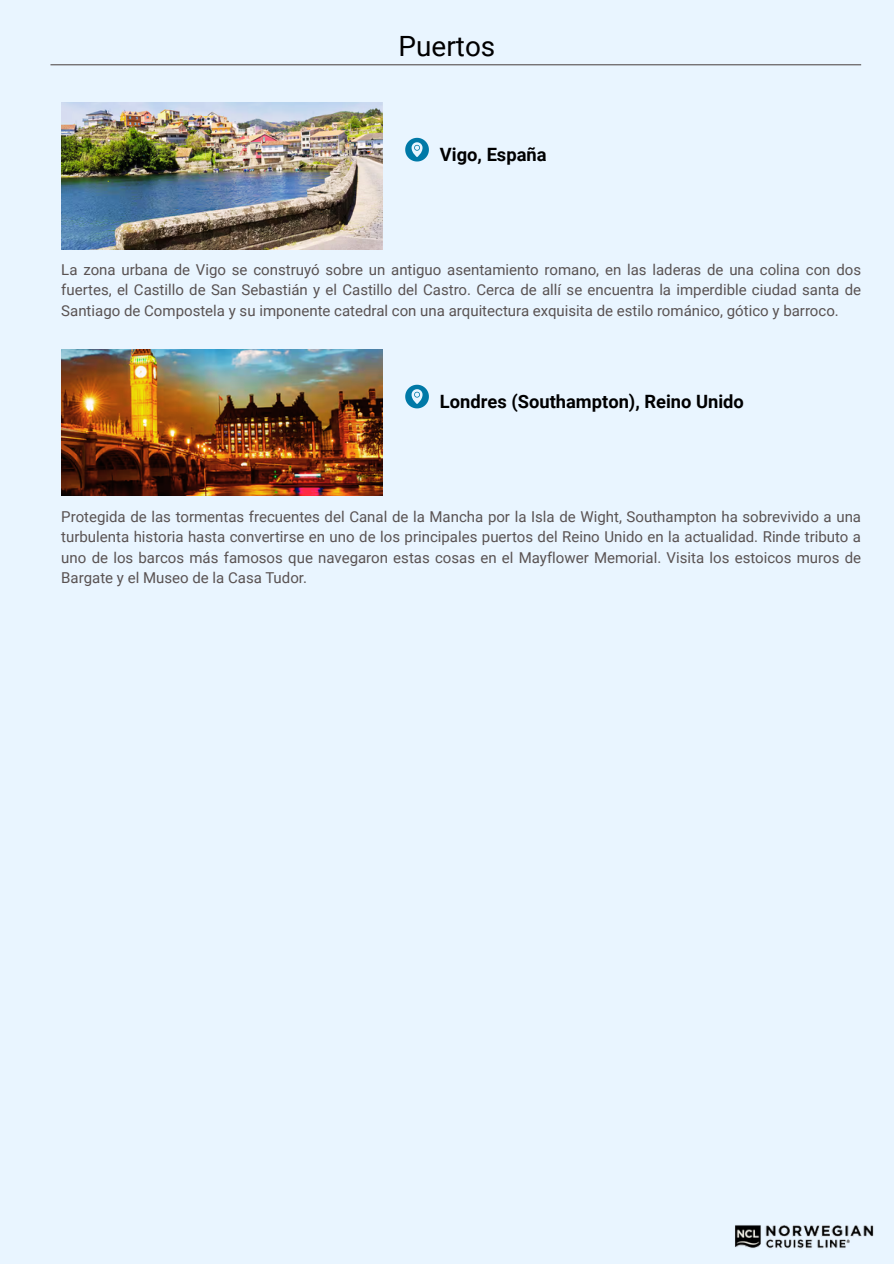
<style>
.page{position:relative;width:894px;height:1264px;background:#fff}
.page>*{position:absolute;margin:0;border:0;box-sizing:border-box;transform-origin:0 0}
.t1{font:27.9px "Roboto";color:#000}
.t2{font:700 18.3px "Roboto";color:#000}
.t3{font:15px/20.2px "Roboto";color:#595252;text-align:justify}
</style>
<div class="page">
<div style="left:0;top:0;width:893px;height:1263px;background:#e9f5ff"></div>
<hr style="left:50px;top:64px;width:810px;height:1px;background:#595252">
<img style="left:61px;top:103px;width:321px;height:146px">
<svg style="left:405px;top:138px;width:24px;height:23px"></svg>
<img style="left:61px;top:349px;width:321px;height:147px">
<svg style="left:405px;top:385px;width:24px;height:23px"></svg>
<img style="left:735px;top:1225px;width:139px;height:23px">
<h1 class="t1" style="left:398px;top:30px;width:98px">Puertos</h1>
<p class="t2" style="left:440px;top:144px;width:108px">Vigo, España</p>
<p class="t3" style="left:61px;top:260px;width:801px">La zona urbana de Vigo se construyó sobre un antiguo asentamiento romano, en las laderas de una colina con dos fuertes, el Castillo de San Sebastián y el Castillo del Castro. Cerca de allí se encuentra la imperdible ciudad santa de Santiago de Compostela y su imponente catedral con una arquitectura exquisita de estilo románico, gótico y barroco.</p>
<p class="t2" style="left:440px;top:391px;width:305px">Londres (Southampton), Reino Unido</p>
<p class="t3" style="left:61px;top:507px;width:801px">Protegida de las tormentas frecuentes del Canal de la Mancha por la Isla de Wight, Southampton ha sobrevivido a una turbulenta historia hasta convertirse en uno de los principales puertos del Reino Unido en la actualidad. Rinde tributo a uno de los barcos más famosos que navegaron estas cosas en el Mayflower Memorial. Visita los estoicos muros de Bargate y el Museo de la Casa Tudor.</p>
</div>
